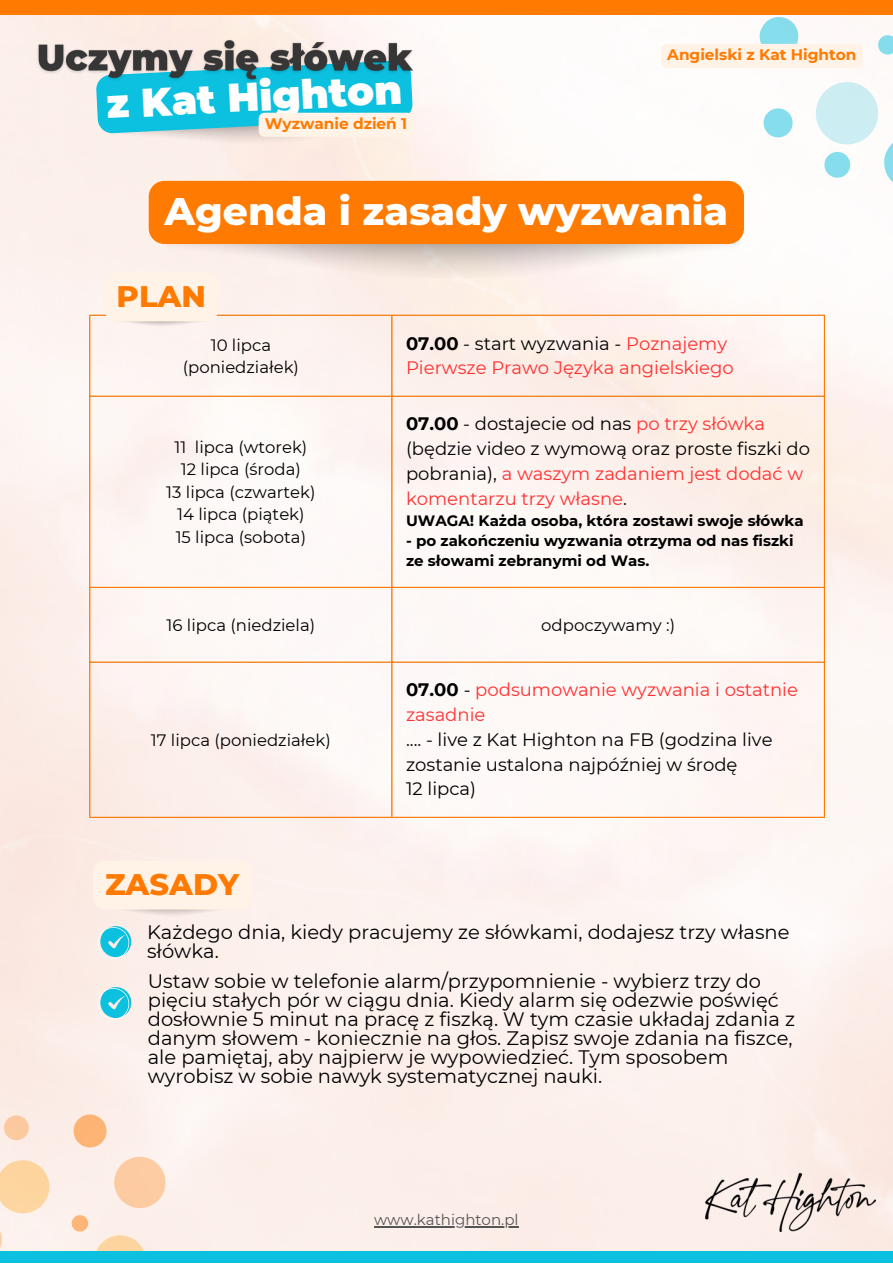
<style>
.page{position:relative;width:893px;height:1264px;background:#fff}
.page>*{position:absolute;margin:0;border:0;box-sizing:border-box;transform-origin:0 0}
.t1{font:900 39.9px "Montserrat";color:#fff}
.t2{font:800 39.15px "Montserrat";color:#fff}
.t3{font:800 30.3px "Montserrat";color:#ff7a00}
.t4{font:19.5px/19px "Montserrat";color:#000}
.t5{font:18px/24.8px "Montserrat";color:#000}
.t6{font:18px/24.8px "Montserrat";color:#ff3131}
.t7{font:16.5px "Montserrat";color:#000}
.t8{font:700 15.3px "Montserrat";color:#ff7a00}
.t9{font:700 15px/20.2px "Montserrat";color:#000}
.t10{font:15px "Montserrat";color:#545454}
.s1{font-weight:700;color:#000}
.s2{color:#000}
.s3{font-weight:700}
.s4{color:#ff3131}
</style>
<div class="page">
<img style="left:0;top:14px;width:892px;height:1237px">
<svg style="left:0;top:1110px;width:33px;height:34px"></svg>
<svg style="left:67px;top:1108px;width:108px;height:143px;background:#fce5d6"></svg>
<svg style="left:0;top:1150px;width:59px;height:101px;background:#fce6cf"></svg>
<div style="left:0;top:0;width:892px;height:14px;background:#ff7a00"></div>
<div style="left:0;top:1251px;width:892px;height:11px;background:#0cc0df"></div>
<img style="left:110px;top:137px;width:293px;height:19px">
<img style="left:32px;top:31px;width:387px;height:55px">
<img style="left:705px;top:1173px;width:170px;height:58px">
<img style="left:166px;top:240px;width:573px;height:37px">
<div style="left:149px;top:181px;width:595px;height:63px;background:#ff7a00;border-radius:16px"></div>
<hr style="left:89px;top:316px;width:1px;height:500px;background:#ff7a00">
<hr style="left:391px;top:316px;width:1px;height:500px;background:#ff7a00">
<hr style="left:823px;top:316px;width:1px;height:500px;background:#ff7a00">
<hr style="left:89px;top:315px;width:735px;height:1px;background:#ff7a00">
<hr style="left:89px;top:395px;width:735px;height:2px;background:#ff7a00">
<hr style="left:89px;top:587px;width:735px;height:1px;background:#ff7a00">
<hr style="left:89px;top:661px;width:735px;height:1px;background:#ff7a00">
<hr style="left:89px;top:816px;width:735px;height:1px;background:#ff7a00">
<img style="left:114px;top:321px;width:95px;height:6px">
<div style="left:104px;top:272px;width:114px;height:49px;background:#fff2e6;border-radius:12px"></div>
<svg style="left:661px;top:14px;width:231px;height:185px"></svg>
<hr style="left:374px;top:1226px;width:144px;height:1px;background:#545454">
<svg style="left:96px;top:60px;width:317px;height:77px;background:#4bbdcf"></svg>
<img style="left:107px;top:909px;width:128px;height:8px">
<div style="left:93px;top:860px;width:158px;height:49px;background:#fff2e6;border-radius:12px"></div>
<svg style="left:98px;top:926px;width:33px;height:32px"></svg>
<svg style="left:98px;top:987px;width:33px;height:32px"></svg>
<p class="t1" style="left:105px;top:80px;width:297px;rotate:-3deg">z Kat Highton</p>
<p class="t8" style="left:265px;top:114px;width:144px">Wyzwanie dzień 1</p>
<p class="t8" style="left:667px;top:46px;width:191px">Angielski z Kat Highton</p>
<p class="t2" style="left:164px;top:187px;width:565px">Agenda i zasady wyzwania</p>
<p class="t3" style="left:117px;top:278px;width:91px">PLAN</p>
<p class="t7" style="left:211px;top:335px;width:62px">10 lipca</p>
<p class="t7" style="left:183px;top:357px;width:118px">(poniedziałek)</p>
<p class="t7" style="left:174px;top:437px;width:134px">11 lipca (wtorek)</p>
<p class="t7" style="left:181px;top:459px;width:121px">12 lipca (środa)</p>
<p class="t7" style="left:166px;top:482px;width:151px">13 lipca (czwartek)</p>
<p class="t7" style="left:177px;top:504px;width:129px">14 lipca (piątek)</p>
<p class="t7" style="left:176px;top:527px;width:132px">15 lipca (sobota)</p>
<p class="t6" style="left:406px;top:331px;width:329px"><span class="s1">07.00</span> <span class="s2">- start wyzwania -</span> Poznajemy<br>Pierwsze Prawo Języka angielskiego</p>
<p class="t5" style="left:406px;top:411px;width:405px"><span class="s3">07.00</span> - dostajecie od nas <span class="s4">po trzy słówka </span>(będzie video z wymową oraz proste fiszki do pobrania), <span class="s4">a waszym zadaniem jest dodać w komentarzu trzy własne</span>.</p>
<p class="t9" style="left:406px;top:510px;width:399px">UWAGA! Każda osoba, która zostawi swoje słówka</p>
<p class="t9" style="left:406px;top:530px;width:389px">- po zakończeniu wyzwania otrzyma od nas fiszki ze słowami zebranymi od Was.</p>
<p class="t7" style="left:167px;top:614px;width:150px">16 lipca (niedziela)</p>
<p class="t7" style="left:541px;top:614px;width:135px">odpoczywamy :)</p>
<p class="t7" style="left:151px;top:730px;width:181px">17 lipca (poniedziałek)</p>
<p class="t6" style="left:406px;top:677px;width:393px"><span class="s1">07.00</span> <span class="s2">-</span> podsumowanie wyzwania i ostatnie zasadnie</p>
<p class="t5" style="left:406px;top:727px;width:368px">.... - live z Kat Highton na FB (godzina live zostanie ustalona najpóźniej w środę</p>
<p class="t5" style="left:406px;top:776px;width:72px">12 lipca)</p>
<p class="t3" style="left:105px;top:865px;width:136px">ZASADY</p>
<p class="t4" style="left:147px;top:922px;width:643px">Każdego dnia, kiedy pracujemy ze słówkami, dodajesz trzy własne słówka.</p>
<p class="t4" style="left:148px;top:971px;width:648px">Ustaw sobie w telefonie alarm/przypomnienie - wybierz trzy do pięciu stałych pór w ciągu dnia. Kiedy alarm się odezwie poświęć dosłownie 5 minut na pracę z fiszką. W tym czasie układaj zdania z danym słowem - koniecznie na głos. Zapisz swoje zdania na fiszce, ale pamiętaj, aby najpierw je wypowiedzieć. Tym sposobem wyrobisz w sobie nawyk systematycznej nauki.</p>
<p class="t10" style="left:374px;top:1210px;width:146px">www.kathighton.pl</p>
</div>
